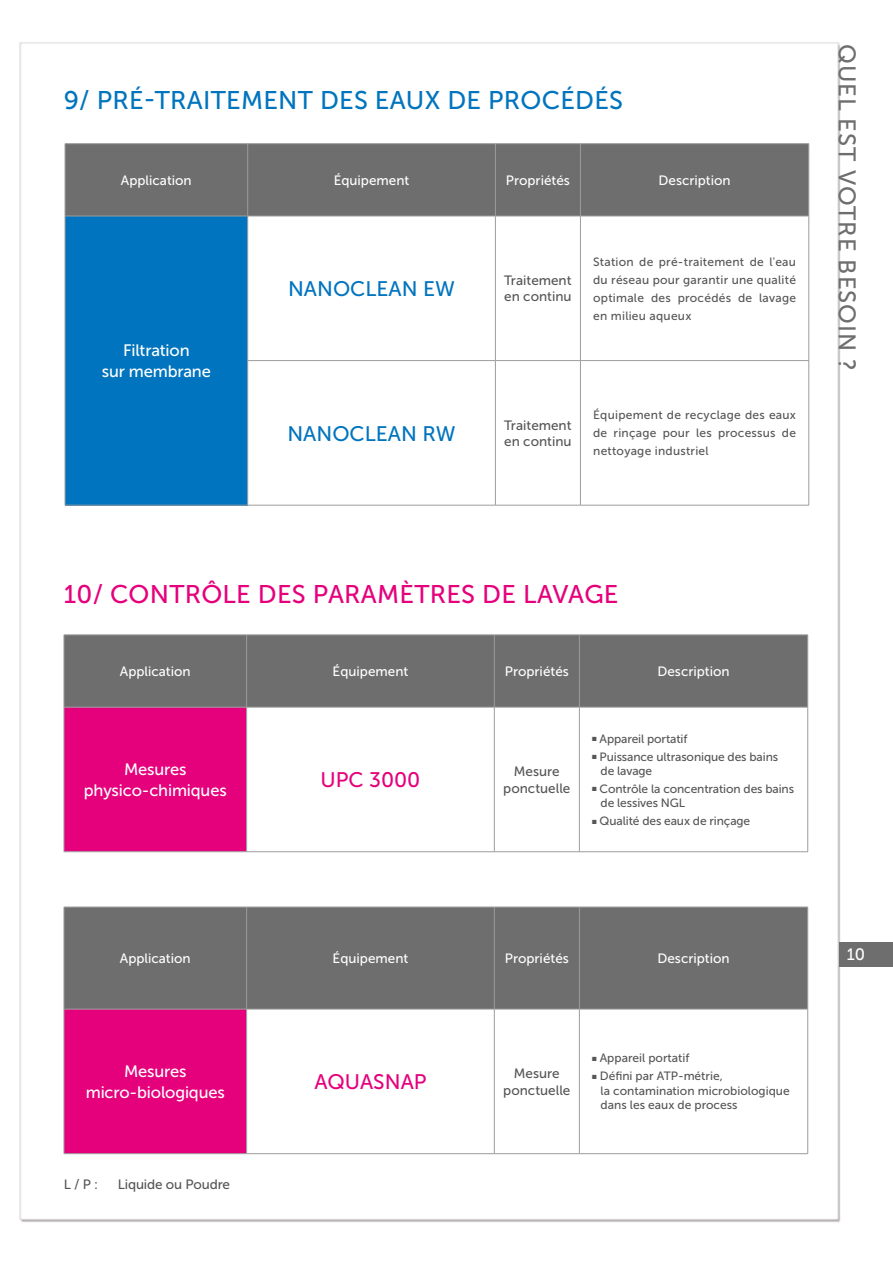
<style>
.page{position:relative;width:893px;height:1263px;background:#fff}
.page>*{position:absolute;margin:0;border:0;box-sizing:border-box;transform-origin:0 0}
.t1{font:25.5px "Museo Sans 500";letter-spacing:.01em;color:#0074be}
.t2{font:25.5px "Museo Sans 500";letter-spacing:.01em;color:#e5007c}
.t3{font:24px "Museo Sans 500";letter-spacing:.04em;color:#6e6e6e}
.t4{font:21px "Museo Sans 500";color:#0074be}
.t5{font:21px "Museo Sans 500";color:#e5007c}
.t6{font:16.5px/21px "Museo Sans 500";letter-spacing:-.01em;color:#fff;text-align:center}
.t7{font:13.5px "Museo Sans 500";color:#fff}
.t8{font:13.5px/16.2px "Museo Sans 500";color:#565655}
.t9{font:12px/18px "Museo Sans 500";color:#565655}
</style>
<div class="page">
<img style="left:19px;top:42px;width:874px;height:1181px">
<div style="left:839px;top:942px;width:54px;height:24px;background:#6e6e6e"></div>
<div style="left:66px;top:144px;width:742px;height:72px;background:#6e6e6e"></div>
<div style="left:65px;top:216px;width:183px;height:289px;background:#0074be"></div>
<svg style="left:248px;top:217px;width:247px;height:288px"></svg>
<svg style="left:496px;top:217px;width:312px;height:288px"></svg>
<hr style="left:65px;top:143px;width:183px;height:1px;background:#9c9c9d">
<hr style="left:65px;top:144px;width:1px;height:72px;background:#9c9c9d">
<hr style="left:248px;top:143px;width:247px;height:1px;background:#9c9c9d">
<hr style="left:247px;top:144px;width:1px;height:72px;background:#9c9c9d">
<hr style="left:495px;top:143px;width:85px;height:1px;background:#9c9c9d">
<hr style="left:495px;top:144px;width:1px;height:72px;background:#9c9c9d">
<hr style="left:580px;top:143px;width:229px;height:1px;background:#9c9c9d">
<hr style="left:580px;top:144px;width:1px;height:72px;background:#9c9c9d">
<hr style="left:808px;top:144px;width:1px;height:72px;background:#9c9c9d">
<hr style="left:65px;top:216px;width:183px;height:1px;background:#9c9c9d">
<hr style="left:65px;top:216px;width:1px;height:145px;background:#9c9c9d">
<hr style="left:248px;top:216px;width:247px;height:1px;background:#9c9c9d">
<hr style="left:247px;top:216px;width:1px;height:144px;background:#9c9c9d">
<hr style="left:495px;top:216px;width:85px;height:1px;background:#9c9c9d">
<hr style="left:495px;top:216px;width:1px;height:144px;background:#9c9c9d">
<hr style="left:580px;top:216px;width:229px;height:1px;background:#9c9c9d">
<hr style="left:580px;top:216px;width:1px;height:144px;background:#9c9c9d">
<hr style="left:808px;top:216px;width:1px;height:144px;background:#9c9c9d">
<hr style="left:65px;top:361px;width:1px;height:144px;background:#9c9c9d">
<hr style="left:247px;top:360px;width:248px;height:1px;background:#9c9c9d">
<hr style="left:247px;top:361px;width:1px;height:144px;background:#9c9c9d">
<hr style="left:495px;top:360px;width:85px;height:1px;background:#9c9c9d">
<hr style="left:495px;top:361px;width:1px;height:144px;background:#9c9c9d">
<hr style="left:580px;top:360px;width:229px;height:1px;background:#9c9c9d">
<hr style="left:580px;top:361px;width:1px;height:144px;background:#9c9c9d">
<hr style="left:808px;top:361px;width:1px;height:144px;background:#9c9c9d">
<hr style="left:65px;top:505px;width:183px;height:1px;background:#9c9c9d">
<hr style="left:248px;top:505px;width:247px;height:1px;background:#9c9c9d">
<hr style="left:495px;top:505px;width:85px;height:1px;background:#9c9c9d">
<hr style="left:580px;top:505px;width:229px;height:1px;background:#9c9c9d">
<div style="left:65px;top:636px;width:742px;height:71px;background:#6e6e6e"></div>
<svg style="left:64px;top:708px;width:430px;height:445px"></svg>
<svg style="left:494px;top:708px;width:314px;height:445px"></svg>
<hr style="left:64px;top:635px;width:183px;height:1px;background:#9c9c9d">
<hr style="left:64px;top:635px;width:1px;height:72px;background:#9c9c9d">
<hr style="left:247px;top:635px;width:247px;height:1px;background:#9c9c9d">
<hr style="left:246px;top:635px;width:1px;height:72px;background:#9c9c9d">
<hr style="left:494px;top:635px;width:85px;height:1px;background:#9c9c9d">
<hr style="left:494px;top:635px;width:1px;height:72px;background:#9c9c9d">
<hr style="left:579px;top:635px;width:229px;height:1px;background:#9c9c9d">
<hr style="left:579px;top:635px;width:1px;height:72px;background:#9c9c9d">
<hr style="left:807px;top:635px;width:1px;height:72px;background:#9c9c9d">
<hr style="left:64px;top:707px;width:183px;height:1px;background:#9c9c9d">
<hr style="left:64px;top:707px;width:1px;height:144px;background:#9c9c9d">
<hr style="left:247px;top:707px;width:247px;height:1px;background:#9c9c9d">
<hr style="left:246px;top:707px;width:1px;height:144px;background:#9c9c9d">
<hr style="left:494px;top:707px;width:85px;height:1px;background:#9c9c9d">
<hr style="left:494px;top:707px;width:1px;height:144px;background:#9c9c9d">
<hr style="left:579px;top:707px;width:229px;height:1px;background:#9c9c9d">
<hr style="left:579px;top:707px;width:1px;height:144px;background:#9c9c9d">
<hr style="left:807px;top:707px;width:1px;height:144px;background:#9c9c9d">
<hr style="left:247px;top:851px;width:247px;height:1px;background:#9c9c9d">
<hr style="left:494px;top:851px;width:85px;height:1px;background:#9c9c9d">
<hr style="left:64px;top:907px;width:183px;height:1px;background:#9c9c9d">
<hr style="left:64px;top:907px;width:1px;height:102px;background:#9c9c9d">
<hr style="left:247px;top:907px;width:247px;height:1px;background:#9c9c9d">
<hr style="left:246px;top:907px;width:1px;height:102px;background:#9c9c9d">
<hr style="left:494px;top:907px;width:85px;height:1px;background:#9c9c9d">
<hr style="left:494px;top:907px;width:1px;height:102px;background:#9c9c9d">
<hr style="left:579px;top:907px;width:229px;height:1px;background:#9c9c9d">
<hr style="left:579px;top:907px;width:1px;height:102px;background:#9c9c9d">
<hr style="left:807px;top:907px;width:1px;height:102px;background:#9c9c9d">
<hr style="left:64px;top:1009px;width:183px;height:1px;background:#9c9c9d">
<hr style="left:64px;top:1009px;width:1px;height:144px;background:#9c9c9d">
<hr style="left:247px;top:1009px;width:247px;height:1px;background:#9c9c9d">
<hr style="left:246px;top:1009px;width:1px;height:144px;background:#9c9c9d">
<hr style="left:494px;top:1009px;width:85px;height:1px;background:#9c9c9d">
<hr style="left:494px;top:1009px;width:1px;height:144px;background:#9c9c9d">
<hr style="left:579px;top:1009px;width:229px;height:1px;background:#9c9c9d">
<hr style="left:579px;top:1009px;width:1px;height:144px;background:#9c9c9d">
<hr style="left:807px;top:1009px;width:1px;height:144px;background:#9c9c9d">
<hr style="left:64px;top:1153px;width:183px;height:1px;background:#9c9c9d">
<hr style="left:247px;top:1153px;width:247px;height:1px;background:#9c9c9d">
<hr style="left:494px;top:1153px;width:85px;height:1px;background:#9c9c9d">
<hr style="left:579px;top:1153px;width:229px;height:1px;background:#9c9c9d">
<hr style="left:64px;top:851px;width:183px;height:1px;background:#9c9c9d">
<hr style="left:579px;top:851px;width:229px;height:1px;background:#9c9c9d">
<h1 class="t1" style="left:64px;top:87px;width:561px">9/ PRÉ-TRAITEMENT DES EAUX DE PROCÉDÉS</h1>
<p class="t7" style="left:121px;top:173px;width:72px">Application</p>
<p class="t7" style="left:334px;top:173px;width:77px">Équipement</p>
<p class="t7" style="left:506px;top:173px;width:66px">Propriétés</p>
<p class="t7" style="left:658px;top:173px;width:74px">Description</p>
<h3 class="t6" style="left:102px;top:340px;width:111px">Filtration<br>sur membrane</h3>
<h3 class="t4" style="left:288px;top:277px;width:168px">NANOCLEAN EW</h3>
<p class="t8" style="left:504px;top:273px;width:69px">Traitement en continu</p>
<p class="t9" style="left:593px;top:253px;width:204px;text-align:justify">Station de pré-traitement de l'eau du réseau pour garantir une qualité optimale des procédés de lavage en milieu aqueux</p>
<h3 class="t4" style="left:287px;top:422px;width:170px">NANOCLEAN RW</h3>
<p class="t8" style="left:504px;top:417px;width:69px">Traitement en continu</p>
<p class="t9" style="left:593px;top:406px;width:204px;text-align:justify">Équipement de recyclage des eaux de rinçage pour les processus de nettoyage industriel</p>
<h2 class="t3" style="left:860px;top:44px;width:329px;rotate:90deg">QUEL EST VOTRE BESOIN ?</h2>
<h1 class="t2" style="left:64px;top:580px;width:556px">10/ CONTRÔLE DES PARAMÈTRES DE LAVAGE</h1>
<p class="t7" style="left:120px;top:664px;width:72px">Application</p>
<p class="t7" style="left:333px;top:664px;width:77px">Équipement</p>
<p class="t7" style="left:505px;top:664px;width:66px">Propriétés</p>
<p class="t7" style="left:657px;top:664px;width:74px">Description</p>
<h3 class="t6" style="left:84px;top:759px;width:144px">Mesures physico-chimiques</h3>
<h3 class="t5" style="left:321px;top:769px;width:101px">UPC 3000</h3>
<p class="t8" style="left:503px;top:764px;width:69px;text-align:center">Mesure ponctuelle</p>
<p class="t9" style="left:592px;top:729px;width:97px">■ Appareil portatif</p>
<p class="t9" style="left:601px;top:749px;width:179px;line-height:14.4px;text-indent:-9px">■ Puissance ultrasonique des bains de lavage</p>
<p class="t9" style="left:601px;top:782px;width:195px;line-height:14.4px;text-indent:-9px">■ Contrôle la concentration des bains de lessives NGL</p>
<p class="t9" style="left:592px;top:812px;width:160px">■ Qualité des eaux de rinçage</p>
<p class="t7" style="left:120px;top:951px;width:72px">Application</p>
<p class="t7" style="left:333px;top:951px;width:77px">Équipement</p>
<p class="t7" style="left:505px;top:951px;width:66px">Propriétés</p>
<p class="t7" style="left:657px;top:951px;width:74px">Description</p>
<h3 class="t6" style="left:86px;top:1061px;width:140px">Mesures micro-biologiques</h3>
<h3 class="t5" style="left:314px;top:1070px;width:114px">AQUASNAP</h3>
<p class="t8" style="left:503px;top:1066px;width:69px;text-align:center">Mesure ponctuelle</p>
<p class="t9" style="left:592px;top:1049px;width:99px">■ Appareil portatif</p>
<p class="t9" style="left:601px;top:1069px;width:191px;line-height:14.4px;text-indent:-9px">■ Défini par ATP-métrie,<br>la contamination microbiologique dans les eaux de process</p>
<p class="t8" style="left:64px;top:1176px;width:36px">L / P :</p>
<p class="t8" style="left:118px;top:1176px;width:114px">Liquide ou Poudre</p>
<h3 class="t6" style="left:847px;top:944px;width:20px">10</h3>
</div>
